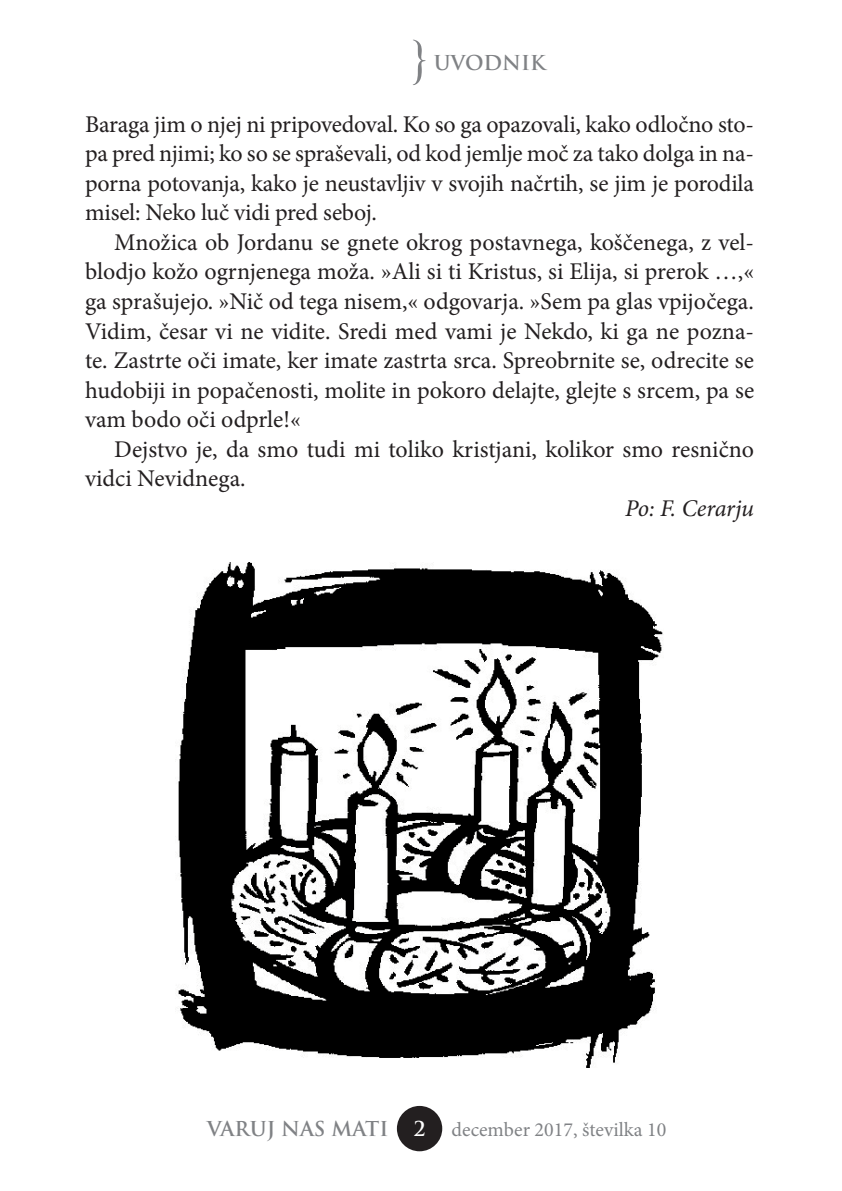
<style>
.page{position:relative;width:842px;height:1191px;background:#fff}
.page>*{position:absolute;margin:0;border:0;box-sizing:border-box;transform-origin:0 0}
.t1{font:24px/29.6px "Minion Pro";color:#231f20;text-align:justify}
.t2{font:italic 24px "Minion Pro";letter-spacing:-.015em;color:#231f20}
.t3{font:20px "Minion Pro";color:#808285}
.t4{font:700 20px "Trajan Pro";color:#808285}
.t5{font:700 20px "Trajan Pro";color:#fff}
</style>
<div class="page">
<svg style="left:413px;top:40px;width:12px;height:45px"></svg>
<div style="left:397px;top:1106px;width:45px;height:45px;background:#231f20;border-radius:50%"></div>
<img style="left:178px;top:563px;width:485px;height:504px">
<p class="t4" style="left:434px;top:51px;width:113px">UVODNIK</p>
<p class="t1" style="left:85px;top:111px;width:670px">Baraga jim o njej ni pripovedoval. Ko so ga opazovali, kako odločno sto&shy;pa pred njimi; ko so se spraševali, od kod jemlje moč za tako dolga in na&shy;porna potovanja, kako je neustavljiv v svojih načrtih, se jim je porodila misel: Neko luč vidi pred seboj.</p>
<p class="t1" style="left:85px;top:229px;width:671px;text-indent:29px">Množica ob Jordanu se gnete okrog postavnega, koščenega, z vel&shy;blodjo kožo ogrnjenega moža. »Ali si ti Kristus, si Elija, si prerok …,« ga sprašujejo. »Nič od tega nisem,« odgovarja. »Sem pa glas vpijočega.<br>Vidim, česar v i ne vidite. Sredi med vami je Nekdo, ki ga ne pozna&shy;te. Zastrte oči imate, ker imate zastrta srca. Spreobrnite se, odrecite se hudobiji in popačenosti, molite in pokoro delajte, glejte s srcem, pa se vam bodo oči odprle!«</p>
<p class="t1" style="left:85px;top:436px;width:671px;text-indent:29px">Dejstvo je, da smo tudi mi toliko kristjani, kolikor smo resnično vidci Nevidnega.</p>
<p class="t2" style="left:625px;top:499px;width:130px">Po: F. Cerarju</p>
<p class="t4" style="left:207px;top:1117px;width:183px">VARUJ NAS MATI</p>
<p class="t5" style="left:414px;top:1117px;width:13px">2</p>
<p class="t3" style="left:452px;top:1121px;width:216px">december 2017, številka 10</p>
</div>
